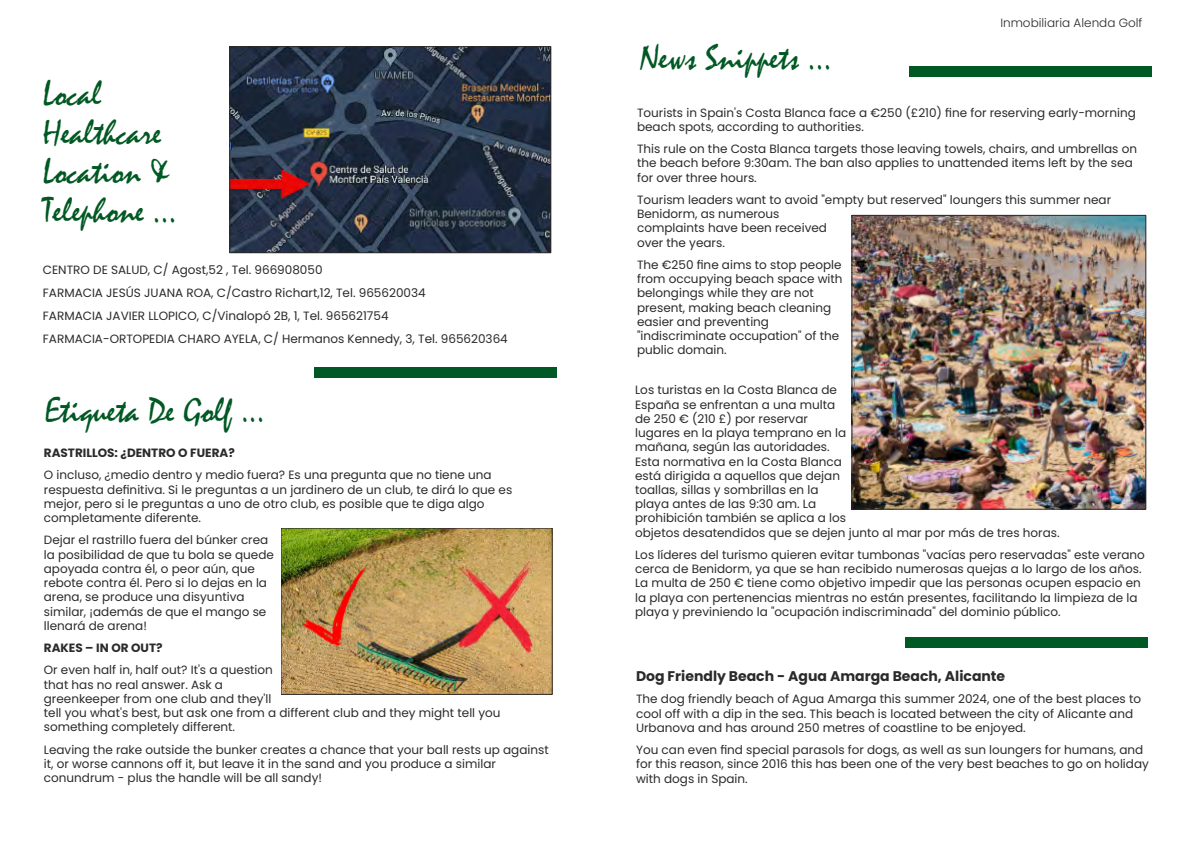
<style>
.page{position:relative;width:1191px;height:842px;background:#fff}
.page>*{position:absolute;margin:0;border:0;box-sizing:border-box;transform-origin:0 0}
.t1{font:36px "Mistral";color:#005822}
.t2{font:36px "Mistral";color:#005924}
.t3{font:700 14px "Poppins";color:#2a2a2a}
.t4{font:12px "Poppins";color:#2a2a2a}
.t5{font:700 12px "Poppins";color:#2a2a2a}
.t6{font:300 12px "Poppins";color:#2a2a2a}
</style>
<div class="page">
<img style="left:231px;top:48px;width:318px;height:203px">
<div style="left:229px;top:46px;width:322px;height:207px;border:1px solid #2a2a2a"></div>
<div style="left:314px;top:368px;width:242px;height:10px;background:#005924"></div>
<div style="left:909px;top:67px;width:242px;height:10px;background:#005924"></div>
<img style="left:853px;top:217px;width:291px;height:291px">
<div style="left:851px;top:215px;width:295px;height:295px;border:1px solid #2a2a2a"></div>
<div style="left:905px;top:637px;width:242px;height:11px;background:#005924"></div>
<img style="left:283px;top:530px;width:267px;height:162px">
<div style="left:281px;top:528px;width:271px;height:166px;border:1px solid #2a2a2a"></div>
<p class="t1" style="left:43px;top:82px;width:60px">Local</p>
<p class="t1" style="left:43px;top:121px;width:120px">Healthcare</p>
<p class="t1" style="left:43px;top:160px;width:130px">Location &amp;</p>
<p class="t1" style="left:43px;top:199px;width:136px">Telephone …</p>
<p class="t4" style="left:43px;top:261px;width:281px">CENTRO DE SALUD, C/ Agost,52 , Tel. 966908050</p>
<p class="t4" style="left:43px;top:284px;width:384px">FARMACIA JESÚS JUANA ROA, C/Castro Richart,12, Tel. 965620034</p>
<p class="t4" style="left:43px;top:307px;width:347px">FARMACIA JAVIER LLOPICO, C/Vinalopó 2B, 1, Tel. 965621754</p>
<p class="t4" style="left:43px;top:331px;width:466px">FARMACIA-ORTOPEDIA CHARO AYELA, C/ Hermanos Kennedy, 3, Tel. 965620364</p>
<p class="t2" style="left:45px;top:398px;width:222px">Etiqueta De Golf ...</p>
<p class="t5" style="left:44px;top:444px;width:192px">RASTRILLOS: ¿DENTRO O FUERA?</p>
<p class="t4" style="left:44px;top:467px;width:449px">O incluso, ¿medio dentro y medio fuera? Es una pregunta que no tiene una</p>
<p class="t4" style="left:44px;top:481px;width:470px">respuesta definitiva. Si le preguntas a un jardinero de un club, te dirá lo que es</p>
<p class="t4" style="left:44px;top:495px;width:442px">mejor, pero si le preguntas a uno de otro club, es posible que te diga algo</p>
<p class="t4" style="left:44px;top:509px;width:159px">completamente diferente.</p>
<p class="t4" style="left:44px;top:532px;width:226px">Dejar el rastrillo fuera del búnker crea</p>
<p class="t4" style="left:44px;top:546px;width:231px">la posibilidad de que tu bola se quede</p>
<p class="t4" style="left:44px;top:560px;width:213px">apoyada contra él, o peor aún, que</p>
<p class="t4" style="left:44px;top:574px;width:225px">rebote contra él. Pero si lo dejas en la</p>
<p class="t4" style="left:44px;top:589px;width:202px">arena, se produce una disyuntiva</p>
<p class="t4" style="left:44px;top:603px;width:224px">similar, ¡además de que el mango se</p>
<p class="t4" style="left:44px;top:617px;width:105px">llenará de arena!</p>
<p class="t5" style="left:44px;top:639px;width:120px">RAKES – IN OR OUT?</p>
<p class="t4" style="left:44px;top:662px;width:231px">Or even half in, half out? It's a question</p>
<p class="t4" style="left:44px;top:676px;width:181px">that has no real answer. Ask a</p>
<p class="t4" style="left:44px;top:690px;width:229px">greenkeeper from one club and they'll</p>
<p class="t4" style="left:44px;top:704px;width:458px">tell you what's best, but ask one from a different club and they might tell you</p>
<p class="t4" style="left:44px;top:719px;width:193px">something completely different.</p>
<p class="t4" style="left:44px;top:741px;width:506px">Leaving the rake outside the bunker creates a chance that your ball rests up against</p>
<p class="t4" style="left:44px;top:755px;width:453px">it, or worse cannons off it, but leave it in the sand and you produce a similar</p>
<p class="t4" style="left:44px;top:769px;width:280px">conundrum - plus the handle will be all sandy!</p>
<p class="t2" style="left:640px;top:45px;width:193px">News Snippets …</p>
<p class="t6" style="left:1000px;top:14px;width:144px">Inmobiliaria Alenda Golf</p>
<p class="t4" style="left:637px;top:104px;width:500px">Tourists in Spain's Costa Blanca face a €250 (£210) fine for reserving early-morning</p>
<p class="t4" style="left:637px;top:118px;width:228px">beach spots, according to authorities.</p>
<p class="t4" style="left:637px;top:140px;width:501px">This rule on the Costa Blanca targets those leaving towels, chairs, and umbrellas on</p>
<p class="t4" style="left:637px;top:155px;width:497px">the beach before 9:30am. The ban also applies to unattended items left by the sea</p>
<p class="t4" style="left:637px;top:169px;width:121px">for over three hours.</p>
<p class="t4" style="left:637px;top:191px;width:476px">Tourism leaders want to avoid "empty but reserved" loungers this summer near</p>
<p class="t4" style="left:637px;top:205px;width:144px">Benidorm, as numerous</p>
<p class="t4" style="left:637px;top:220px;width:191px">complaints have been received</p>
<p class="t4" style="left:637px;top:234px;width:89px">over the years.</p>
<p class="t4" style="left:637px;top:256px;width:206px">The €250 fine aims to stop people</p>
<p class="t4" style="left:637px;top:270px;width:207px">from occupying beach space with</p>
<p class="t4" style="left:637px;top:285px;width:178px">belongings while they are not</p>
<p class="t4" style="left:637px;top:299px;width:196px">present, making beach cleaning</p>
<p class="t4" style="left:637px;top:313px;width:133px">easier and preventing</p>
<p class="t4" style="left:637px;top:327px;width:204px">"indiscriminate occupation" of the</p>
<p class="t4" style="left:637px;top:342px;width:91px">public domain.</p>
<p class="t4" style="left:635px;top:382px;width:203px">Los turistas en la Costa Blanca de</p>
<p class="t4" style="left:635px;top:396px;width:202px">España se enfrentan a una multa</p>
<p class="t4" style="left:635px;top:410px;width:174px">de 250 € (210 £) por reservar</p>
<p class="t4" style="left:635px;top:424px;width:212px">lugares en la playa temprano en la</p>
<p class="t4" style="left:635px;top:439px;width:196px">mañana, según las autoridades.</p>
<p class="t4" style="left:635px;top:453px;width:208px">Esta normativa en la Costa Blanca</p>
<p class="t4" style="left:635px;top:467px;width:206px">está dirigida a aquellos que dejan</p>
<p class="t4" style="left:635px;top:481px;width:185px">toallas, sillas y sombrillas en la</p>
<p class="t4" style="left:635px;top:496px;width:183px">playa antes de las 9:30 am. La</p>
<p class="t4" style="left:635px;top:510px;width:212px">prohibición también se aplica a los</p>
<p class="t4" style="left:635px;top:524px;width:426px">objetos desatendidos que se dejen junto al mar por más de tres horas.</p>
<p class="t4" style="left:635px;top:546px;width:511px">Los líderes del turismo quieren evitar tumbonas "vacías pero reservadas" este verano</p>
<p class="t4" style="left:635px;top:561px;width:508px">cerca de Benidorm, ya que se han recibido numerosas quejas a lo largo de los años.</p>
<p class="t4" style="left:635px;top:575px;width:507px">La multa de 250 € tiene como objetivo impedir que las personas ocupen espacio en</p>
<p class="t4" style="left:635px;top:589px;width:504px">la playa con pertenencias mientras no están presentes, facilitando la limpieza de la</p>
<p class="t4" style="left:635px;top:603px;width:427px">playa y previniendo la "ocupación indiscriminada" del dominio público.</p>
<p class="t3" style="left:636px;top:666px;width:371px">Dog Friendly Beach - Agua Amarga Beach, Alicante</p>
<p class="t4" style="left:636px;top:691px;width:506px">The dog friendly beach of Agua Amarga this summer 2024, one of the best places to</p>
<p class="t4" style="left:636px;top:705px;width:498px">cool off with a dip in the sea. This beach is located between the city of Alicante and</p>
<p class="t4" style="left:636px;top:719px;width:391px">Urbanova and has around 250 metres of coastline to be enjoyed.</p>
<p class="t4" style="left:636px;top:741px;width:509px">You can even find special parasols for dogs, as well as sun loungers for humans, and</p>
<p class="t4" style="left:636px;top:756px;width:514px">for this reason, since 2016 this has been one of the very best beaches to go on holiday</p>
<p class="t4" style="left:636px;top:770px;width:113px">with dogs in Spain.</p>
</div>
